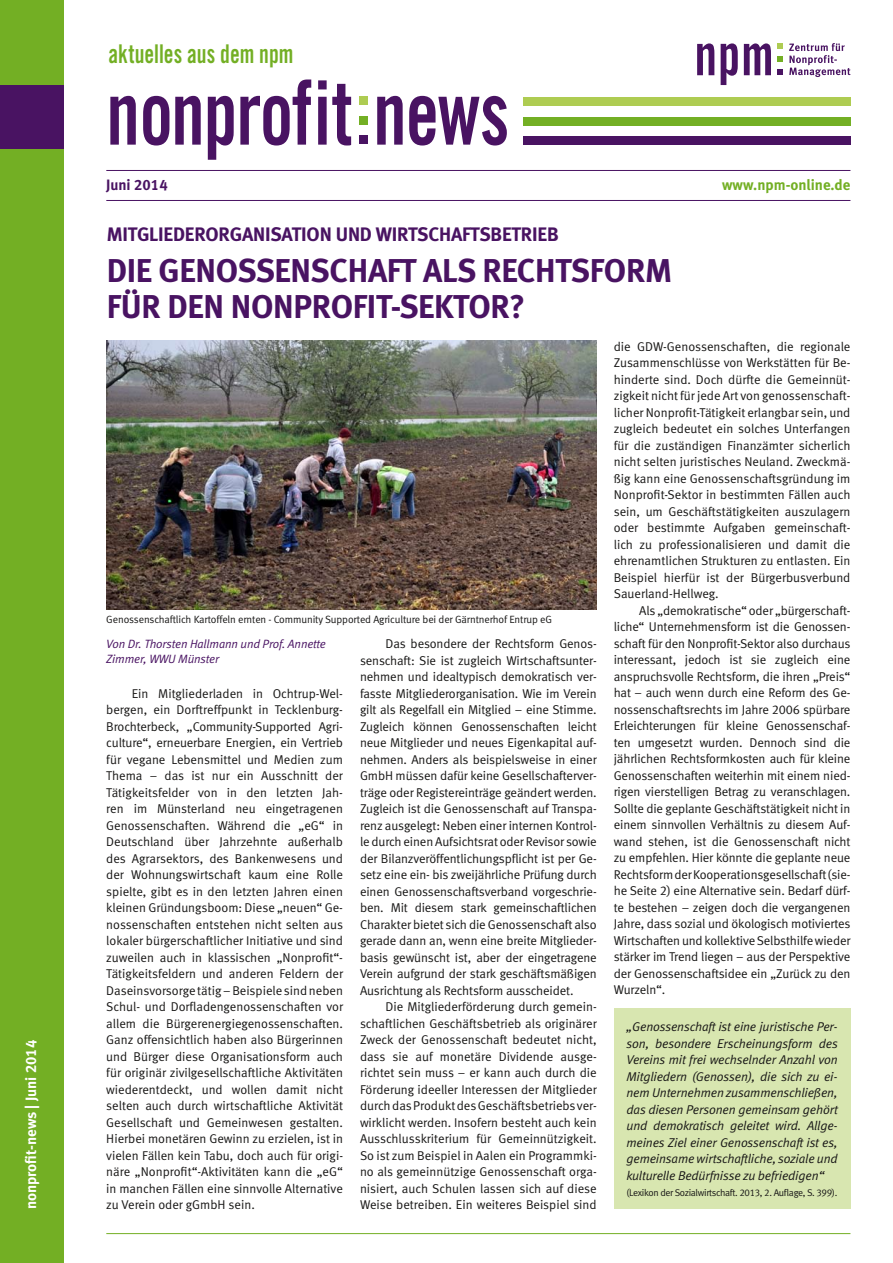
<style>
.page{position:relative;width:893px;height:1263px;background:#fff}
.page>*{position:absolute;margin:0;border:0;box-sizing:border-box;transform-origin:0 0}
.t1{font:88.95px "Trade Gothic LT Bold Cond Twenty";letter-spacing:-.015em;color:#491362;scale:.85 1}
.t2{font:33px/36px "Meta Bold LF";letter-spacing:-.01em;color:#491362}
.t3{font:25.8px "Trade Gothic LT Std Bd Cn 20";color:#73af24;scale:.85 1}
.t4{font:19.5px "Meta Bold LF";letter-spacing:-.01em;color:#491362}
.t5{font:15px "Meta Bold LF";color:#fff}
.t6{font:15px "Meta Bold LF";color:#73af24}
.t7{font:15px "Meta Bold LF";color:#491362}
.t8{font:12.75px/16.5px "Meta Normal LF";letter-spacing:-.005em;color:#181716;text-align:justify}
.t9{font:italic 12.75px/16.5px "Meta Normal LF";letter-spacing:-.01em;color:#181716;text-align:justify}
.t10{font:italic 12px/15px "Meta Normal LF";letter-spacing:-.01em;color:#491362}
.t11{font:10.5px "Meta Normal";letter-spacing:-.01em;color:#181716}
.t12{font:9.75px "Meta Normal LF";letter-spacing:-.035em;color:#181716}
</style>
<div class="page">
<div style="left:0;top:0;width:64px;height:1263px;background:#73af24"></div>
<div style="left:0;top:85px;width:64px;height:64px;background:#491362"></div>
<div style="left:359px;top:135px;width:9px;height:9px;background:#491362"></div>
<div style="left:359px;top:116px;width:9px;height:9px;background:#73af24"></div>
<div style="left:359px;top:96px;width:9px;height:9px;background:#aecc52"></div>
<div style="left:523px;top:136px;width:327px;height:9px;background:#491362"></div>
<div style="left:523px;top:117px;width:327px;height:9px;background:#73af24"></div>
<div style="left:523px;top:97px;width:327px;height:9px;background:#aecc52"></div>
<svg style="left:777px;top:69px;width:6px;height:6px"></svg>
<svg style="left:777px;top:56px;width:6px;height:6px"></svg>
<svg style="left:777px;top:43px;width:6px;height:6px"></svg>
<svg style="left:789px;top:43px;width:61px;height:34px"></svg>
<svg style="left:697px;top:43px;width:74px;height:42px"></svg>
<hr style="left:106px;top:170px;width:744px;height:1px;background:#491362">
<hr style="left:106px;top:200px;width:744px;height:1px;background:#491362">
<hr style="left:106px;top:1233px;width:744px;height:1px;background:#73af24">
<img style="left:106px;top:341px;width:491px;height:268px">
<div style="left:614px;top:1008px;width:236px;height:201px;background:#d8e6b0"></div>
<p class="t5" style="left:22px;top:1209px;width:171px;rotate:-90deg">NONPROFIT-NEWS | JUNI 2014</p>
<h3 class="t3" style="left:108px;top:38px;width:219px">aktuelles aus dem npm</h3>
<h1 class="t1" style="left:106px;top:59px;width:476px">nonprofit news</h1>
<p class="t7" style="left:106px;top:176px;width:63px">JUNI 2014</p>
<h3 class="t4" style="left:107px;top:223px;width:453px">MITGLIEDERORGANISATION UND WIRTSCHAFTSBETRIEB</h3>
<h2 class="t2" style="left:107px;top:252px;width:563px">DIE GENOSSENSCHAFT ALS RECHTSFORM<br>FÜR DEN NONPROFIT-SEKTOR?</h2>
<p class="t6" style="left:722px;top:176px;width:130px">WWW.NPM-ONLINE.DE</p>
<p class="t11" style="left:106px;top:614px;width:447px">Genossenschaftlich Kartoffeln ernten - Community Supported Agriculture bei der Gärntnerhof Entrup eG</p>
<p class="t10" style="left:106px;top:636px;width:221px">Von Dr. Thorsten Hallmann und Prof. Annette<br>Zimmer, WWU Münster</p>
<p class="t8" style="left:106px;top:685px;width:238px;text-indent:26px">Ein Mitgliederladen in Ochtrup-Wel&shy;bergen, ein Dorftreffpunkt in Tecklenburg-Brochterbeck, „Community-Supported Agri&shy;culture“, erneuerbare Energien, ein Vertrieb für vegane Lebensmittel und Medien zum Thema – das ist nur ein Ausschnitt der Tätigkeitsfelder von in den letzten Jah&shy;ren im Münsterland neu eingetragenen Genossenschaften. Während die „eG“ in Deutschland über Jahrzehnte außerhalb des Agrarsektors, des Bankenwesens und der Wohnungswirtschaft kaum eine Rolle spielte, gibt es in den letzten Jahren einen kleinen Gründungsboom: Diese „neuen“ Ge&shy;nossenschaften entstehen nicht selten aus lokaler bürgerschaftlicher Initiative und sind zuweilen auch in klassischen „Nonprofit“- Tätigkeitsfeldern und anderen Feldern der Daseinsvorsorge tätig – Beispiele sind neben Schul- und Dorfladengenossenschaften vor allem die Bürgerenergiegenossenschaften.<br>Ganz offensichtlich haben also Bürgerinnen und Bürger diese Organisationsform auch für originär zivilgesellschaftliche Aktivitäten wiederentdeckt, und wollen damit nicht selten auch durch wirtschaftliche Aktivität Gesellschaft und Gemeinwesen gestalten.<br>Hierbei monetären Gewinn zu erzielen, ist in vielen Fällen kein Tabu, doch auch für origi&shy;näre „Nonprofit“-Aktivitäten kann die „eG“ in manchen Fällen eine sinnvolle Alternative zu Verein oder gGmbH sein.</p>
<p class="t8" style="left:360px;top:635px;width:238px;text-indent:26px">Das besondere der Rechtsform Genos&shy;senschaft: Sie ist zugleich Wirtschaftsunter&shy;nehmen und idealtypisch demokratisch ver&shy;fasste Mitgliederorganisation. Wie im Verein gilt als Regelfall ein Mitglied – eine Stimme.<br>Zugleich können Genossenschaften leicht neue Mitglieder und neues Eigenkapital auf&shy;nehmen. Anders als beispielsweise in einer GmbH müssen dafür keine Gesellschafterver&shy;träge oder Registereinträge geändert werden.<br>Zugleich ist die Genossenschaft auf Transpa&shy;renz ausgelegt: Neben einer internen Kontrol&shy;le durch einen Aufsichtsrat oder Revisor sowie der Bilanzveröffentlichungspflicht ist per Ge&shy;setz eine ein- bis zweijährliche Prüfung durch einen Genossenschaftsverband vorgeschrie&shy;ben. Mit diesem stark gemeinschaftlichen Charakter bietet sich die Genossenschaft also gerade dann an, wenn eine breite Mitglieder&shy;basis gewünscht ist, aber der eingetragene Verein aufgrund der stark geschäftsmäßigen Ausrichtung als Rechtsform ausscheidet.</p>
<p class="t8" style="left:360px;top:998px;width:238px;text-indent:26px">Die Mitgliederförderung durch gemein&shy;schaftlichen Geschäftsbetrieb als originärer Zweck der Genossenschaft bedeutet nicht, dass sie auf monetäre Dividende ausge&shy;richtet sein muss – er kann auch durch die Förderung ideeller Interessen der Mitglieder durch das Produkt des Geschäftsbetriebs ver&shy;wirklicht werden. Insofern besteht auch kein Ausschlusskriterium für Gemeinnützigkeit.<br>So ist zum Beispiel in Aalen ein Programmki&shy;no als gemeinnützige Genossenschaft orga&shy;nisiert, auch Schulen lassen sich auf diese Weise betreiben. Ein weiteres Beispiel sind</p>
<p class="t8" style="left:614px;top:338px;width:238px">die GDW-Genossenschaften, die regionale Zusammenschlüsse von Werkstätten für Be&shy;hinderte sind. Doch dürfte die Gemeinnüt&shy;zigkeit nicht für jede Art von genossenschaft&shy;licher Nonprofit-Tätigkeit erlangbar sein, und zugleich bedeutet ein solches Unterfangen für die zuständigen Finanzämter sicherlich nicht selten juristisches Neuland. Zweckmä&shy;ßig kann eine Genossenschaftsgründung im Nonprofit-Sektor in bestimmten Fällen auch sein, um Geschäftstätigkeiten auszulagern oder bestimmte Aufgaben gemeinschaft&shy;lich zu professionalisieren und damit die ehrenamtlichen Strukturen zu entlasten. Ein Beispiel hierfür ist der Bürgerbusverbund Sauerland-Hellweg.</p>
<p class="t8" style="left:614px;top:602px;width:238px;text-indent:26px">Als „demokratische“ oder „bürgerschaft&shy;liche“ Unternehmensform ist die Genossen&shy;schaft für den Nonprofit-Sektor also durchaus interessant, jedoch ist sie zugleich eine anspruchsvolle Rechtsform, die ihren „Preis“ hat – auch wenn durch eine Reform des Ge&shy;nossenschaftsrechts im Jahre 2006 spürbare Erleichterungen für kleine Genossenschaf&shy;ten umgesetzt wurden. Dennoch sind die jährlichen Rechtsformkosten auch für kleine Genossenschaften weiterhin mit einem nied&shy;rigen vierstelligen Betrag zu veranschlagen.<br>Sollte die geplante Geschäftstätigkeit nicht in einem sinnvollen Verhältnis zu diesem Auf&shy;wand stehen, ist die Genossenschaft nicht zu empfehlen. Hier könnte die geplante neue Rechtsform der Kooperationsgesellschaft (sie&shy;he Seite 2) eine Alternative sein. Bedarf dürf&shy;te bestehen – zeigen doch die vergangenen Jahre, dass sozial und ökologisch motiviertes Wirtschaften und kollektive Selbsthilfe wieder stärker im Trend liegen – aus der Perspektive der Genossenschaftsidee ein „Zurück zu den Wurzeln“.</p>
<p class="t9" style="left:626px;top:1018px;width:213px">„Genossenschaft ist eine juristische Per&shy;son, besondere Erscheinungsform des Vereins mit frei wechselnder Anzahl von Mitgliedern (Genossen), die sich zu ei&shy;nem Unternehmen zusammenschließen, das diesen Personen gemeinsam gehört und demokratisch geleitet wird. Allge&shy;meines Ziel einer Genossenschaft ist es, gemeinsame wirtschaftliche, soziale und kulturelle Bedürfnisse zu befriedigen“</p>
<p class="t12" style="left:626px;top:1187px;width:212px">(Lexikon der Sozialwirtschaft. 2013, 2. Auflage, S. 399).</p>
</div>
